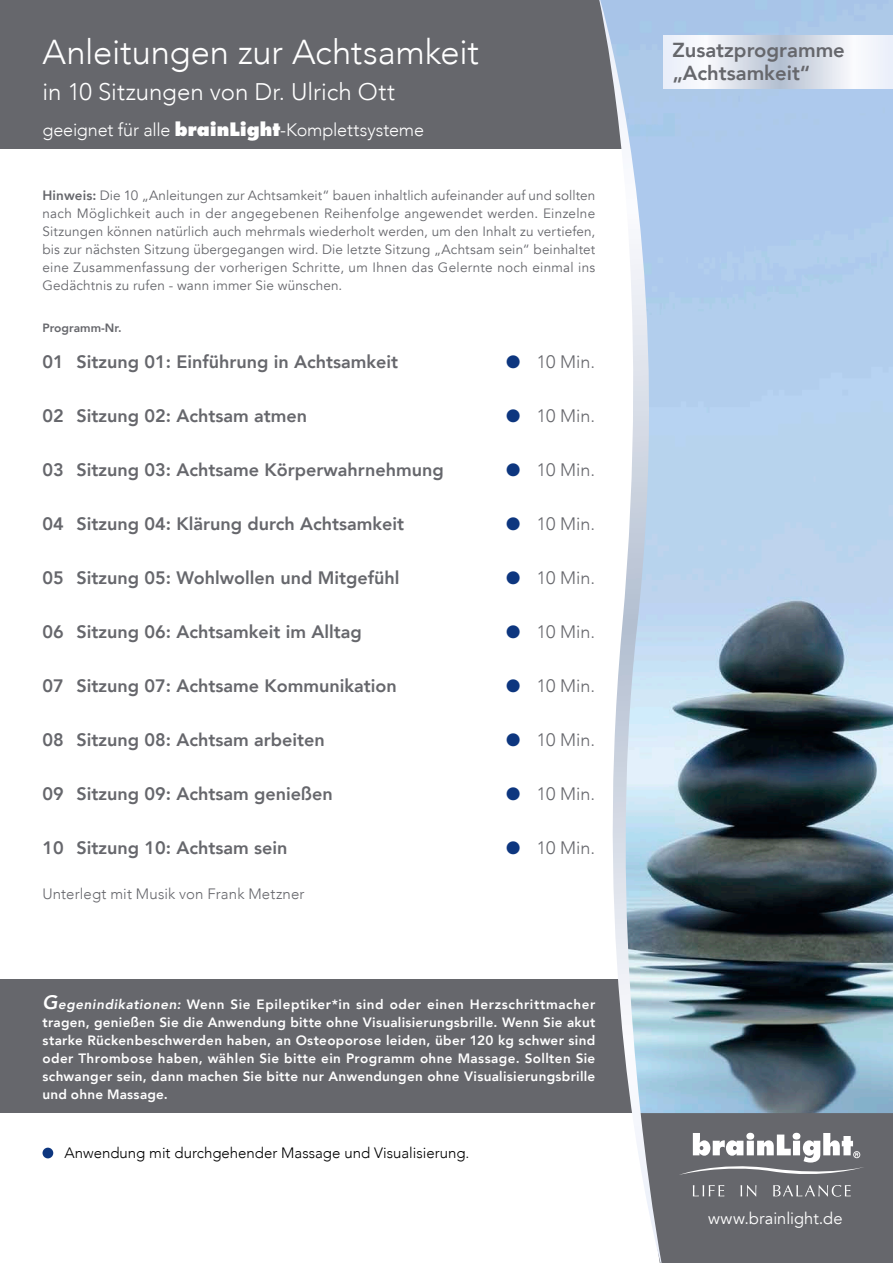
<style>
.page{position:relative;width:893px;height:1263px;background:#fff}
.page>*{position:absolute;margin:0;border:0;box-sizing:border-box;transform-origin:0 0}
.t1{font:300 34.5px "Avenir";letter-spacing:-.005em;color:#fff}
.t2{font:300 24px "Avenir";color:#fff}
.t3{font:800 20.25px/22.5px "Avenir";color:#66676c}
.t4{font:800 18px "Avenir";color:#66676c}
.t5{font:300 18px "Avenir";color:#66676c}
.t6{font:300 18px "Avenir";letter-spacing:-.01em;color:#fff}
.t7{font:16.5px "Avenir";letter-spacing:.005em;color:#fff}
.t8{font:300 15px "Avenir";color:#000}
.t9{font:300 15px "Avenir";letter-spacing:.01em;color:#66676c}
.t10{font:13.5px/18px "Avenir";letter-spacing:.015em;color:#66676c;text-align:justify}
.t11{font:800 13.5px/18px "Avenir";letter-spacing:.02em;color:#fff;text-align:justify}
.t12{font:800 12px "Avenir";color:#66676c}
.s1{font-family:"Futura";font-weight:800}
.s2{font-weight:800}
.s3{color:#0d367f}
.s4{font-style:italic;font-size:19.5px}
.s5{font-style:italic}
</style>
<div class="page">
<div style="left:0;top:979px;width:893px;height:134px;background:#66676c"></div>
<div style="left:0;top:0;width:893px;height:149px;background:#66676c"></div>
<img style="left:674px;top:0;width:219px;height:1113px">
<svg style="left:599px;top:0;width:75px;height:1154px"></svg>
<svg style="left:664px;top:35px;width:229px;height:53px;background:#e0e4ee"></svg>
<div style="left:43px;top:1148px;width:10px;height:10px;background:#0d367f;border-radius:50%"></div>
<svg style="left:639px;top:1113px;width:254px;height:150px;background:#77787d"></svg>
<h1 class="t1" style="left:43px;top:32px;width:438px">Anleitungen zur Achtsamkeit</h1>
<h2 class="t2" style="left:43px;top:78px;width:354px">in 10 Sitzungen von Dr. Ulrich Ott</h2>
<h3 class="t6" style="left:43px;top:119px;width:383px">geeignet für alle <span class="s1">brainLight</span>-Komplettsysteme</h3>
<p class="t10" style="left:43px;top:186px;width:554px"><span class="s2">Hinweis:</span> Die 10 „Anleitungen zur Achtsamkeit“ bauen inhaltlich aufeinander auf und sollten nach Möglichkeit auch in der angegebenen Reihenfolge angewendet werden. Einzelne Sitzungen können natürlich auch mehrmals wiederholt werden, um den Inhalt zu vertiefen, bis zur nächsten Sitzung übergegangen wird. Die letzte Sitzung „Achtsam sein“ beinhaltet eine Zusammenfassung der vorherigen Schritte, um Ihnen das Gelernte noch einmal ins Gedächtnis zu rufen - wann immer Sie wünschen.</p>
<p class="t12" style="left:43px;top:318px;width:81px">Programm-Nr.</p>
<h3 class="t4" style="left:43px;top:348px;width:357px">01 Sitzung 01: Einführung in Achtsamkeit</h3>
<h3 class="t5" style="left:506px;top:351px;width:91px"><span class="s3">●</span> 10 Min.</h3>
<h3 class="t4" style="left:43px;top:402px;width:266px">02 Sitzung 02: Achtsam atmen</h3>
<h3 class="t5" style="left:506px;top:405px;width:91px"><span class="s3">●</span> 10 Min.</h3>
<h3 class="t4" style="left:43px;top:456px;width:403px">03 Sitzung 03: Achtsame Körperwahrnehmung</h3>
<h3 class="t5" style="left:506px;top:459px;width:91px"><span class="s3">●</span> 10 Min.</h3>
<h3 class="t4" style="left:43px;top:510px;width:363px">04 Sitzung 04: Klärung durch Achtsamkeit</h3>
<h3 class="t5" style="left:506px;top:513px;width:91px"><span class="s3">●</span> 10 Min.</h3>
<h3 class="t4" style="left:43px;top:564px;width:359px">05 Sitzung 05: Wohlwollen und Mitgefühl</h3>
<h3 class="t5" style="left:506px;top:567px;width:91px"><span class="s3">●</span> 10 Min.</h3>
<h3 class="t4" style="left:43px;top:618px;width:321px">06 Sitzung 06: Achtsamkeit im Alltag</h3>
<h3 class="t5" style="left:506px;top:621px;width:91px"><span class="s3">●</span> 10 Min.</h3>
<h3 class="t4" style="left:43px;top:672px;width:356px">07 Sitzung 07: Achtsame Kommunikation</h3>
<h3 class="t5" style="left:506px;top:675px;width:91px"><span class="s3">●</span> 10 Min.</h3>
<h3 class="t4" style="left:43px;top:726px;width:284px">08 Sitzung 08: Achtsam arbeiten</h3>
<h3 class="t5" style="left:506px;top:729px;width:91px"><span class="s3">●</span> 10 Min.</h3>
<h3 class="t4" style="left:43px;top:780px;width:292px">09 Sitzung 09: Achtsam genießen</h3>
<h3 class="t5" style="left:506px;top:783px;width:91px"><span class="s3">●</span> 10 Min.</h3>
<h3 class="t4" style="left:43px;top:834px;width:246px">10 Sitzung 10: Achtsam sein</h3>
<h3 class="t5" style="left:506px;top:837px;width:91px"><span class="s3">●</span> 10 Min.</h3>
<p class="t9" style="left:43px;top:885px;width:263px">Unterlegt mit Musik von Frank Metzner</p>
<p class="t11" style="left:43px;top:995px;width:554px"><span class="s4">G</span><span class="s5">egenindikationen:</span> Wenn Sie Epileptiker*in sind oder einen Herzschrittmacher tragen, genießen Sie die Anwendung bitte ohne Visualisierungsbrille. Wenn Sie akut starke Rückenbeschwerden haben, an Osteoporose leiden, über 120 kg schwer sind oder Thrombose haben, wählen Sie bitte ein Programm ohne Massage. Sollten Sie schwanger sein, dann machen Sie bitte nur Anwendungen ohne Visualisierungsbrille und ohne Massage.</p>
<p class="t8" style="left:65px;top:1144px;width:406px">Anwendung mit durchgehender Massage und Visualisierung.</p>
<h3 class="t3" style="left:672px;top:39px;width:174px">Zusatzprogramme „Achtsamkeit“</h3>
<p class="t7" style="left:708px;top:1209px;width:136px">www.brainlight.de</p>
</div>
